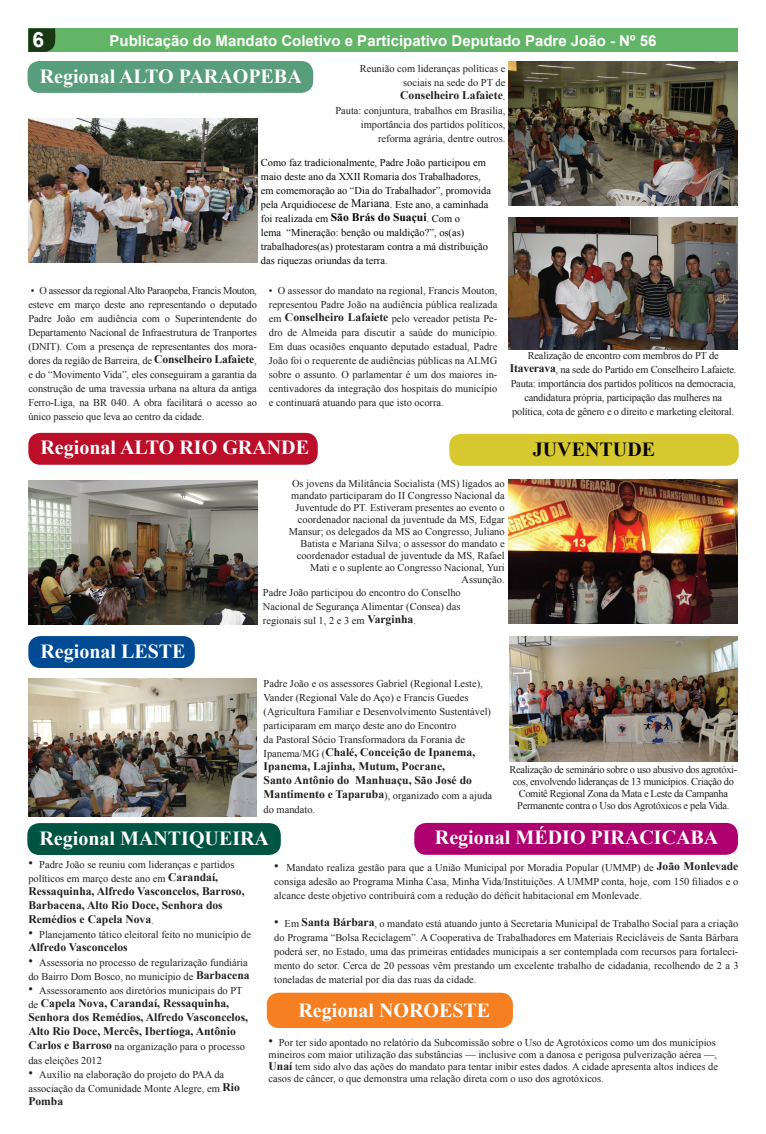
<style>
.page{position:relative;width:766px;height:1134px;background:#fff}
.page>*{position:absolute;margin:0;border:0;box-sizing:border-box;transform-origin:0 0}
.t1{font:700 21px "Arial";color:#fafdfe}
.t2{font:700 20px "Times New Roman";color:#fff}
.t3{font:700 20px "Times New Roman";color:#040503}
.t4{font:700 15px "Arial";color:#fdfefe}
.t5{font:700 11.6px/14px "Times New Roman";color:#231f20}
.t6{font:10.4px/14px "Times New Roman";color:#231f20}
.t7{font:10.4px/14px "Times New Roman";color:#040503}
.t8{font:10.4px/14px "Times New Roman";letter-spacing:-.02em;color:#231f20;text-align:center}
.t9{font:10.4px/12px "Times New Roman";letter-spacing:-.03em;color:#231f20;text-align:center}
.s1{font-weight:400;font-size:10.4px}
.s2{font-size:11.6px}
.s3{font-weight:700;font-size:11.6px}
.s4{font-size:12.8px}
</style>
<div class="page">
<div style="left:28px;top:28px;width:709px;height:24px;background:#62b566"></div>
<svg style="left:28px;top:28px;width:28px;height:24px"></svg>
<div style="left:28px;top:61px;width:285px;height:32px;background:#589d7c;border-radius:12px"></div>
<img style="left:28px;top:118px;width:229px;height:144px">
<img style="left:508px;top:61px;width:229px;height:144px">
<img style="left:508px;top:217px;width:229px;height:132px">
<div style="left:28px;top:433px;width:289px;height:32px;background:#ba0e29;border-radius:12px"></div>
<img style="left:28px;top:480px;width:229px;height:144px">
<div style="left:449px;top:434px;width:289px;height:32px;background:#d7c830;border-radius:12px"></div>
<img style="left:508px;top:480px;width:229px;height:144px">
<div style="left:28px;top:636px;width:167px;height:32px;background:#014b95;border-radius:12px"></div>
<img style="left:28px;top:678px;width:229px;height:138px">
<img style="left:509px;top:636px;width:228px;height:125px">
<div style="left:27px;top:823px;width:254px;height:32px;background:#005542;border-radius:12px"></div>
<div style="left:414px;top:823px;width:323px;height:32px;background:#ae016f;border-radius:12px"></div>
<div style="left:267px;top:993px;width:246px;height:35px;background:#f57f21;border-radius:12px"></div>
<h1 class="t1" style="left:33px;top:25px;width:13px">6</h1>
<h3 class="t4" style="left:109px;top:31px;width:548px">Publicação do Mandato Coletivo e Participativo Deputado Padre João - Nº 56</h3>
<h2 class="t2" style="left:40px;top:62px;width:263px">Regional ALTO PARAOPEBA</h2>
<p class="t6" style="left:359px;top:61px;width:147px;text-align:right">Reunião com lideranças políticas e sociais na sede do PT de</p>
<p class="t5" style="left:400px;top:88px;width:107px">Conselheiro Lafaiete<span class="s1">.</span></p>
<p class="t6" style="left:335px;top:103px;width:171px;text-align:right">Pauta: conjuntura, trabalhos em Brasília, importância dos partidos políticos, reforma agrária, dentre outros.</p>
<p class="t7" style="left:261px;top:155px;width:231px">Como faz tradicionalmente, Padre João participou em maio deste ano da XXII Romaria dos Trabalhadores, em comemoração ao “Dia do Trabalhador”, promovida pela Arquidiocese de <span class="s2">Mariana</span>. Este ano, a caminhada foi realizada em <span class="s3">São Brás do Suaçui</span>. Com o<br>lema “Mineração: benção ou maldição?”, os(as) trabalhadores(as) protestaram contra a má distribuição das riquezas oriundas da terra.</p>
<p class="t6" style="left:28px;top:283px;width:230px;text-align:justify">• O assessor da regional Alto Paraopeba, Francis Mouton, esteve em março deste ano representando o deputado Padre João em audiência com o Superintendente do Departamento Nacional de Infraestrutura de Tranportes (DNIT). Com a presença de representantes dos mora&shy;dores da região de Barreira, de <span class="s3">Conselheiro Lafaiete</span>, e do “Movimento Vida”, eles conseguiram a garantia da construção de uma travessia urbana na altura da antiga Ferro-Liga, na BR 040. A obra facilitará o acesso ao único passeio que leva ao centro da cidade.</p>
<p class="t6" style="left:269px;top:283px;width:230px;text-align:justify">• O assessor do mandato na regional, Francis Mouton, representou Padre João na audiência pública realizada em <span class="s3">Conselheiro Lafaiete</span> pelo vereador petista Pe&shy;dro de Almeida para discutir a saúde do município.<br>Em duas ocasiões enquanto deputado estadual, Padre João foi o requerente de audiências públicas na ALMG sobre o assunto. O parlamentar é um dos maiores in&shy;centivadores da integração dos hospitais do município e continuará atuando para que isto ocorra.</p>
<h2 class="t2" style="left:40px;top:434px;width:270px">Regional ALTO RIO GRANDE</h2>
<p class="t8" style="left:510px;top:348px;width:228px">Realização de encontro com membros do PT de <span class="s3">Itaverava</span>, na sede do Partido em Conselheiro Lafaiete.<br>Pauta: importância dos partidos políticos na democracia, candidatura própria, participação das mulheres na política, cota de gênero e o direito e marketing eleitoral.</p>
<h2 class="t3" style="left:532px;top:435px;width:124px">JUVENTUDE</h2>
<p class="t6" style="left:289px;top:477px;width:217px;line-height:12px;text-align:right">Os jovens da Militância Socialista (MS) ligados ao mandato participaram do II Congresso Nacional da Juventude do PT. Estiveram presentes ao evento o coordenador nacional da juventude da MS, Edgar Mansur; os delegados da MS ao Congresso, Juliano Batista e Mariana Silva; o assessor do mandato e coordenador estadual de juventude da MS, Rafael Mati e o suplente ao Congresso Nacional, Yuri Assunção.</p>
<h2 class="t2" style="left:40px;top:637px;width:147px">Regional LESTE</h2>
<p class="t6" style="left:263px;top:585px;width:199px;text-align:justify">Padre João participou do encontro do Conselho Nacional de Segurança Alimentar (Consea) das regionais sul 1, 2 e 3 em <span class="s3">Varginha</span>.</p>
<p class="t6" style="left:263px;top:676px;width:229px">Padre João e os assessores Gabriel (Regional Leste), Vander (Regional Vale do Aço) e Francis Guedes (Agricultura Familiar e Desenvolvimento Sustentável) participaram em março deste ano do Encontro<br>da Pastoral Sócio Transformadora da Forania de</p>
<p class="t5" style="left:263px;top:745px;width:213px"><span class="s1">Ipanema/MG (</span>Chalé, Conceição de Ipanema,<br>Ipanema, Lajinha, Mutum, Pocrane,<br>Santo Antônio do Manhuaçu, São José do</p>
<p class="t6" style="left:263px;top:788px;width:230px"><span class="s3">Mantimento e Taparuba</span>), organizado com a ajuda do mandato.</p>
<p class="t9" style="left:509px;top:763px;width:229px">Realização de seminário sobre o uso abusivo dos agrotóxi&shy;cos, envolvendo lideranças de 13 municípios. Criação do Comitê Regional Zona da Mata e Leste da Campanha Permanente contra o Uso dos Agrotóxicos e pela Vida.</p>
<h2 class="t2" style="left:435px;top:823px;width:285px">Regional MÉDIO PIRACICABA</h2>
<p class="t6" style="left:274px;top:860px;width:465px;text-align:justify"><span class="s4">•</span> Mandato realiza gestão para que a União Municipal por Moradia Popular (UMMP) de <span class="s3">João Monlevade </span>consiga adesão ao Programa Minha Casa, Minha Vida/Instituições. A UMMP conta, hoje, com 150 filiados e o alcance deste objetivo contribuirá com a redução do déficit habitacional em Monlevade.</p>
<p class="t6" style="left:274px;top:916px;width:465px;text-align:justify"><span class="s4">•</span> Em <span class="s3">Santa Bárbara</span>, o mandato está atuando junto à Secretaria Municipal de Trabalho Social para a criação do Programa “Bolsa Reciclagem”. A Cooperativa de Trabalhadores em Materiais Recicláveis de Santa Bárbara poderá ser, no Estado, uma das primeiras entidades municipais a ser contemplada com recursos para fortaleci&shy;mento do setor. Cerca de 20 pessoas vêm prestando um excelente trabalho de cidadania, recolhendo de 2 a 3 toneladas de material por dia das ruas da cidade.</p>
<h2 class="t2" style="left:298px;top:996px;width:193px">Regional NOROESTE</h2>
<p class="t6" style="left:268px;top:1037px;width:451px;line-height:12px"><span class="s4">•</span> Por ter sido apontado no relatório da Subcomissão sobre o Uso de Agrotóxicos como um dos municípios mineiros com maior utilização das substâncias — inclusive com a danosa e perigosa pulverização aérea —, <span class="s3">Unaí</span> tem sido alvo das ações do mandato para tentar inibir estes dados. A cidade apresenta altos índices de casos de câncer, o que demonstra uma relação direta com o uso dos agrotóxicos.</p>
<h2 class="t2" style="left:39px;top:824px;width:231px">Regional MANTIQUEIRA</h2>
<p class="t6" style="left:28px;top:857px;width:207px"><span class="s4">•</span> Padre João se reuniu com lideranças e partidos políticos em março deste ano em <span class="s3">Carandaí,</span></p>
<p class="t5" style="left:28px;top:884px;width:218px">Ressaquinha, Alfredo Vasconcelos, Barroso,<br>Barbacena, Alto Rio Doce, Senhora dos<br>Remédios e Capela Nova<span class="s1">.</span></p>
<p class="t6" style="left:28px;top:927px;width:224px"><span class="s4">•</span> Planejamento tático eleitoral feito no município de</p>
<p class="t5" style="left:28px;top:940px;width:101px">Alfredo Vasconcelos</p>
<p class="t6" style="left:28px;top:955px;width:223px"><span class="s4">•</span> Assessoria no processo de regularização fundiária do Bairro Dom Bosco, no município de <span class="s3">Barbacena</span></p>
<p class="t6" style="left:28px;top:983px;width:216px"><span class="s4">•</span> Assessoramento aos diretórios municipais do PT</p>
<p class="t5" style="left:28px;top:996px;width:221px"><span class="s1">de</span> Capela Nova, Carandaí, Ressaquinha,<br>Senhora dos Remédios, Alfredo Vasconcelos,<br>Alto Rio Doce, Mercês, Ibertioga, Antônio</p>
<p class="t6" style="left:28px;top:1039px;width:218px"><span class="s3">Carlos e Barroso</span> na organização para o processo das eleições 2012</p>
<p class="t6" style="left:28px;top:1067px;width:213px"><span class="s4">•</span> Auxílio na elaboração do projeto do PAA da associação da Comunidade Monte Alegre, em <span class="s3">Rio</span></p>
<p class="t5" style="left:28px;top:1094px;width:36px">Pomba</p>
</div>
